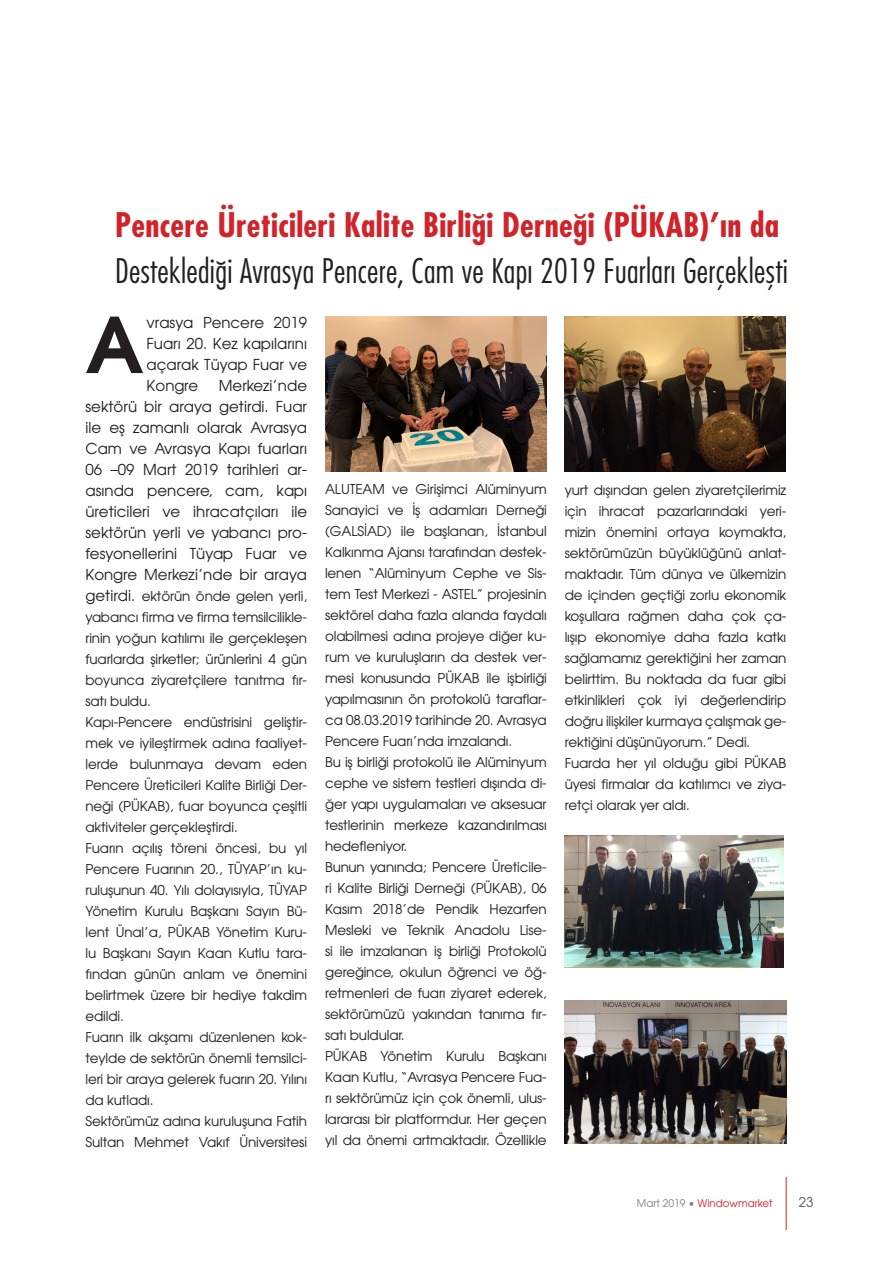
<style>
.page{position:relative;width:893px;height:1263px;background:#fff}
.page>*{position:absolute;margin:0;border:0;box-sizing:border-box;transform-origin:0 0}
.t1{font:76.35px "Avant Garde Bold Tr";color:#231f20}
.t2{font:33px "Futura Cond Light Tr";letter-spacing:.01em;color:#231f20}
.t3{font:33px "Futura Cond Bold Tr";letter-spacing:.01em;color:#d1232a}
.t4{font:15px/21px "Avant Garde Tr";color:#231f20;text-align:justify}
.t5{font:13.5px/21px "Avant Garde Tr";letter-spacing:-.01em;color:#231f20;text-align:justify}
.t6{font:13.5px "Avant Garde Tr";color:#57585a}
.t7{font:10.5px "Avant Garde Tr";color:#d1232a}
.s1{font-size:15px}
.s2{color:#7e8083}
</style>
<div class="page">
<hr style="left:786px;top:1177px;width:1px;height:53px;background:#d1232a">
<img style="left:325px;top:317px;width:222px;height:154px">
<img style="left:564px;top:317px;width:222px;height:154px">
<img style="left:565px;top:1001px;width:221px;height:143px">
<img style="left:564px;top:836px;width:220px;height:132px">
<p class="t3" style="left:115px;top:203px;width:665px">Pencere Üreticileri Kalite Birliği Derneği (PÜKAB)’ın da</p>
<p class="t2" style="left:115px;top:250px;width:674px">Desteklediği Avrasya Pencere, Cam ve Kapı 2019 Fuarları Gerçekleşti</p>
<p class="t1" style="left:85px;top:295px;width:60px">A</p>
<p class="t4" style="left:147px;top:311px;width:162px">vrasya Pencere 2019<br>Fuarı 20. Kez kapılarını açarak Tüyap Fuar ve Kongre</p>
<p class="t4" style="left:85px;top:374px;width:223px;text-indent:133px">Merkezi’nde sektörü bir araya getirdi. Fuar ile eş zamanlı olarak Avrasya Cam ve Avrasya Kapı fuarları 06 –09 Mart 2019 tarihleri ar&shy;asında pencere, cam, kapı üreticileri ve ihracatçıları ile sektörün yerli ve yabancı pro&shy;fesyonellerini Tüyap Fuar ve Kongre Merkezi’nde bir araya</p>
<p class="t5" style="left:85px;top:585px;width:223px"><span class="s1">getirdi.</span> ektörün önde gelen yerli, yabancı firma ve firma temsilcilikle&shy;rinin yoğun katılımı ile gerçekleşen fuarlarda şirketler; ürünlerini 4 gün boyunca ziyaretçilere tanıtma fır&shy;satı buldu.</p>
<p class="t5" style="left:85px;top:711px;width:223px">Kapı-Pencere endüstrisini geliştir&shy;mek ve iyileştirmek adına faaliyet&shy;lerde bulunmaya devam eden Pencere Üreticileri Kalite Birliği Der&shy;neği (PÜKAB), fuar boyunca çeşitli aktiviteler gerçekleştirdi.</p>
<p class="t5" style="left:85px;top:837px;width:223px">Fuarın açılış töreni öncesi, bu yıl Pencere Fuarının 20., TÜYAP’ın ku&shy;ruluşunun 40. Yılı dolayısıyla, TÜYAP Yönetim Kurulu Başkanı Sayın Bü&shy;lent Ünal’a, PÜKAB Yönetim Kuru&shy;lu Başkanı Sayın Kaan Kutlu tara&shy;fından günün anlam ve önemini belirtmek üzere bir hediye takdim edildi.</p>
<p class="t5" style="left:85px;top:1026px;width:223px">Fuarın ilk akşamı düzenlenen kok&shy;teylde de sektörün önemli temsilci&shy;leri bir araya gelerek fuarın 20. Yılını da kutladı.</p>
<p class="t5" style="left:85px;top:1110px;width:223px">Sektörümüz adına kuruluşuna Fatih<br>Sultan Mehmet Vakıf Üniversitesi</p>
<p class="t5" style="left:325px;top:478px;width:223px">ALUTEAM ve Girişimci Alüminyum Sanayici ve İş adamları Derneği (GALSİAD) ile başlanan, İstanbul Kalkınma Ajansı tarafından destek&shy;lenen “Alüminyum Cephe ve Sis&shy;tem Test Merkezi - ASTEL” projesinin sektörel daha fazla alanda faydalı olabilmesi adına projeye diğer ku&shy;rum ve kuruluşların da destek ver&shy;mesi konusunda PÜKAB ile işbirliği yapılmasının ön protokolü taraflar&shy;ca 08.03.2019 tarihinde 20. Avrasya Pencere Fuarı’nda imzalandı.</p>
<p class="t5" style="left:325px;top:751px;width:223px">Bu iş birliği protokolü ile Alüminyum cephe ve sistem testleri dışında di&shy;ğer yapı uygulamaları ve aksesuar testlerinin merkeze kazandırılması hedefleniyor.</p>
<p class="t5" style="left:325px;top:856px;width:223px">Bunun yanında; Pencere Üreticile&shy;ri Kalite Birliği Derneği (PÜKAB), 06<br>Kasım 2018’de Pendik Hezarfen Mesleki ve Teknik Anadolu Lise&shy;si ile imzalanan iş birliği Protokolü gereğince, okulun öğrenci ve öğ&shy;retmenleri de fuarı ziyaret ederek, sektörümüzü yakından tanıma fır&shy;satı buldular.</p>
<p class="t5" style="left:325px;top:1045px;width:223px">PÜKAB Yönetim Kurulu Başkanı Kaan Kutlu, “Avrasya Pencere Fua&shy;rı sektörümüz için çok önemli, ulus&shy;lararası bir platformdur. Her geçen yıl da önemi artmaktadır. Özellikle</p>
<p class="t5" style="left:565px;top:479px;width:223px">yurt dışından gelen ziyaretçilerimiz için ihracat pazarlarındaki yeri&shy;mizin önemini ortaya koymakta, sektörümüzün büyüklüğünü anlat&shy;maktadır. Tüm dünya ve ülkemizin de içinden geçtiği zorlu ekonomik koşullara rağmen daha çok ça&shy;lışıp ekonomiye daha fazla katkı sağlamamız gerektiğini her zaman belirttim. Bu noktada da fuar gibi etkinlikleri çok iyi değerlendirip doğru ilişkiler kurmaya çalışmak ge&shy;rektiğini düşünüyorum.” Dedi.</p>
<p class="t5" style="left:565px;top:752px;width:223px">Fuarda her yıl olduğu gibi PÜKAB üyesi firmalar da katılımcı ve ziya&shy;retçi olarak yer aldı.</p>
<p class="t7" style="left:637px;top:1196px;width:137px"><span class="s2">Mart 2019 •</span> Windowmarket</p>
<p class="t6" style="left:799px;top:1194px;width:16px">23</p>
</div>
